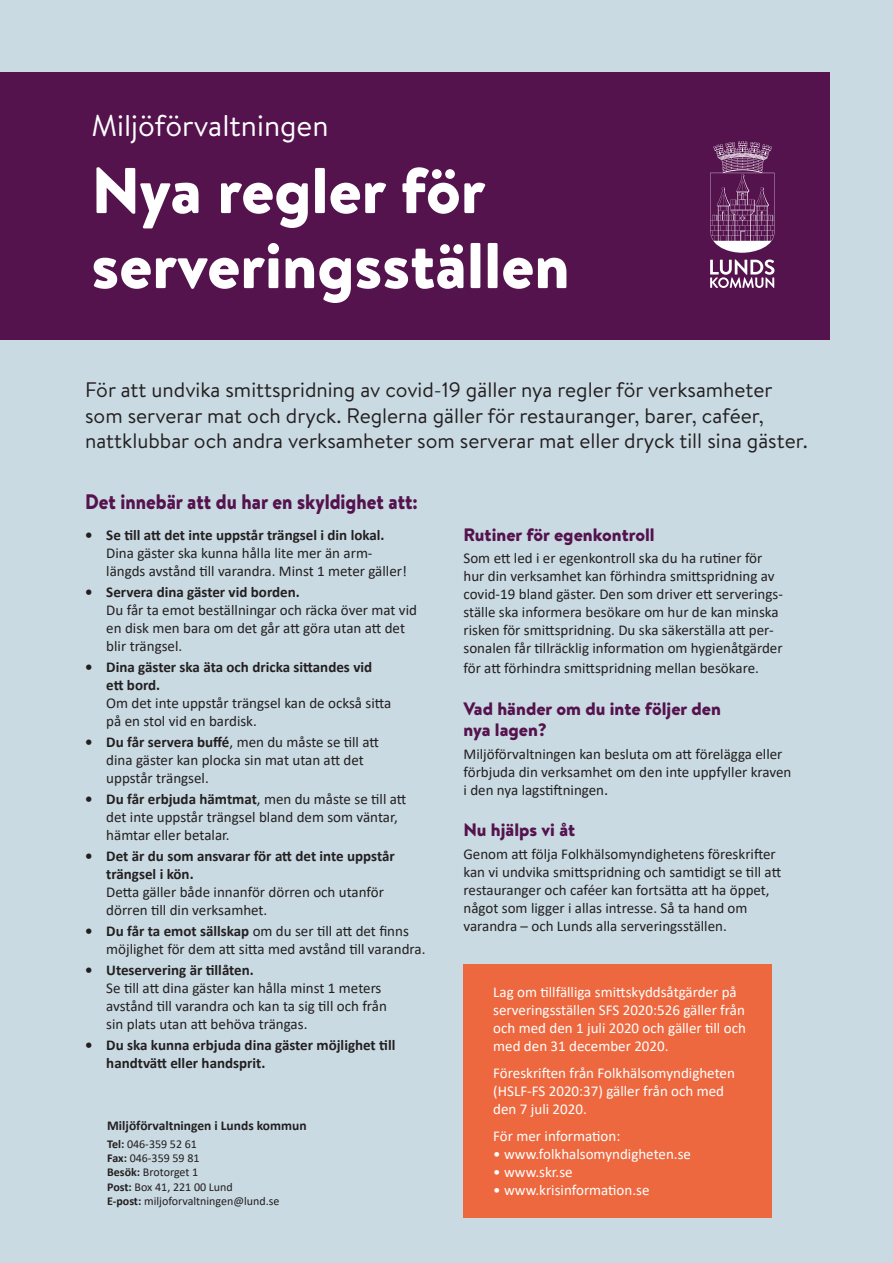
<style>
.page{position:relative;width:893px;height:1263px;background:#c9dae2}
.page>*{position:absolute;margin:0;border:0;box-sizing:border-box;transform-origin:0 0}
.t1{font:900 64.5px/75px "Brandon Text";color:#fff}
.t2{font:30px "Brandon Text";color:#fff}
.t3{font:21px/25.2px "Brandon Text";color:#231f20}
.t4{font:900 21px "Brandon Text";color:#55134e;scale:.9 1}
.t5{font:900 18px/21.6px "Brandon Text";color:#55134e}
.t6{font:15px/18px "Calibri";color:#231f20}
.t7{font:15px/18px "Calibri";color:#fff}
.t8{font:700 15px/18px "Calibri";color:#231f20}
.t9{font:700 13.5px "Calibri";color:#231f20}
.t10{font:12px/14.4px "Calibri";color:#231f20}
.s1{font-weight:700}
.s2{font-size:16.5px}
</style>
<div class="page">
<div style="left:0;top:72px;width:829px;height:268px;background:#55134e"></div>
<div style="left:463px;top:964px;width:309px;height:253px;background:#ed683f"></div>
<svg style="left:710px;top:141px;width:64px;height:112px"></svg>
<svg style="left:710px;top:259px;width:64px;height:29px"></svg>
<h2 class="t2" style="left:91px;top:105px;width:239px">Miljöförvaltningen</h2>
<h1 class="t1" style="left:91px;top:152px;width:480px">Nya regler för serveringsställen</h1>
<p class="t3" style="left:85px;top:377px;width:724px">För att undvika smittspridning av covid-19 gäller nya regler för verksamheter som serverar mat och dryck. Reglerna gäller för restauranger, barer, caféer, nattklubbar och andra verksamheter som serverar mat eller dryck till sina gäster.</p>
<h3 class="t4" style="left:85px;top:487px;width:371px">Det innebär att du har en skyldighet att:</h3>
<p class="t8" style="left:85px;top:525px;width:301px">• Se till att det inte uppstår trängsel i din lokal.</p>
<p class="t6" style="left:106px;top:543px;width:302px">Dina gäster ska kunna hålla lite mer än arm&shy;längds avstånd till varandra. Minst 1 meter gäller!</p>
<p class="t8" style="left:85px;top:582px;width:216px">• Servera dina gäster vid borden.</p>
<p class="t6" style="left:106px;top:600px;width:312px">Du får ta emot beställningar och räcka över mat vid en disk men bara om det går att göra utan att det blir trängsel.</p>
<p class="t8" style="left:106px;top:657px;width:267px;text-indent:-21px">• Dina gäster ska äta och dricka sittandes vid ett bord.</p>
<p class="t6" style="left:106px;top:693px;width:287px">Om det inte uppstår trängsel kan de också sitta på en stol vid en bardisk.</p>
<p class="t6" style="left:106px;top:732px;width:274px;text-indent:-21px"><span class="s1">• Du får servera buffé</span>, men du måste se till att dina gäster kan plocka sin mat utan att det uppstår trängsel.</p>
<p class="t6" style="left:106px;top:789px;width:302px;text-indent:-21px"><span class="s1">• Du får erbjuda hämtmat</span>, men du måste se till att det inte uppstår trängsel bland dem som väntar, hämtar eller betalar.</p>
<p class="t8" style="left:106px;top:846px;width:290px;text-indent:-21px">• Det är du som ansvarar för att det inte uppstår trängsel i kön.</p>
<p class="t6" style="left:106px;top:882px;width:279px">Detta gäller både innanför dörren och utanför dörren till din verksamhet.</p>
<p class="t6" style="left:106px;top:921px;width:321px;text-indent:-21px"><span class="s1">• Du får ta emot sällskap</span> om du ser till att det finns möjlighet för dem att sitta med avstånd till varandra.</p>
<p class="t8" style="left:85px;top:960px;width:170px">• Uteservering är tillåten.</p>
<p class="t6" style="left:106px;top:978px;width:282px">Se till att dina gäster kan hålla minst 1 meters avstånd till varandra och kan ta sig till och från sin plats utan att behöva trängas.</p>
<p class="t8" style="left:106px;top:1035px;width:291px;text-indent:-21px">• Du ska kunna erbjuda dina gäster möjlighet till handtvätt eller handsprit.</p>
<p class="t9" style="left:107px;top:1115px;width:201px">Miljöförvaltningen i Lunds kommun</p>
<p class="t10" style="left:107px;top:1136px;width:174px"><span class="s1">Tel:</span> 046-359 52 61<br><span class="s1">Fax:</span> 046-359 59 81<br><span class="s1">Besök:</span> Brotorget 1<br><span class="s1">Post:</span> Box 41, 221 00 Lund<br><span class="s1">E-post:</span> miljoforvaltningen@lund.se</p>
<p class="t5" style="left:463px;top:524px;width:193px">Rutiner för egenkontroll</p>
<p class="t6" style="left:463px;top:549px;width:321px">Som ett led i er egenkontroll ska du ha rutiner för hur din verksamhet kan förhindra smittspridning av covid-19 bland gäster. Den som driver ett serverings&shy;ställe ska informera besökare om hur de kan minska risken för smittspridning. Du ska säkerställa att per&shy;sonalen får tillräcklig information om hygienåtgärder</p>
<p class="t6" style="left:463px;top:659px;width:297px">för att förhindra smittspridning mellan besökare.</p>
<p class="t5" style="left:463px;top:697px;width:259px">Vad händer om du inte följer den nya lagen?</p>
<p class="t6" style="left:463px;top:744px;width:329px">Miljöförvaltningen kan besluta om att förelägga eller förbjuda din verksamhet om den inte uppfyller kraven i den nya lagstiftningen<span class="s2">.</span></p>
<p class="t5" style="left:463px;top:819px;width:113px">Nu hjälps vi åt</p>
<p class="t6" style="left:463px;top:844px;width:319px">Genom att följa Folkhälsomyndighetens föreskrifter kan vi undvika smittspridning och samtidigt se till att restauranger och caféer kan fortsätta att ha öppet, något som ligger i allas intresse. Så ta hand om varandra – och Lunds alla serveringsställen.</p>
<p class="t7" style="left:493px;top:982px;width:254px">Lag om tillfälliga smittskyddsåtgärder på serveringsställen SFS 2020:526 gäller från och med den 1 juli 2020 och gäller till och med den 31 december 2020.</p>
<p class="t7" style="left:493px;top:1063px;width:243px">Föreskriften från Folkhälsomyndigheten (HSLF-FS 2020:37) gäller från och med den 7 juli 2020.</p>
<p class="t7" style="left:493px;top:1126px;width:129px">För mer information:</p>
<p class="t7" style="left:493px;top:1144px;width:199px">• www.folkhalsomyndigheten.se</p>
<p class="t7" style="left:493px;top:1162px;width:81px">• www.skr.se</p>
<p class="t7" style="left:493px;top:1180px;width:158px">• www.krisinformation.se</p>
</div>
